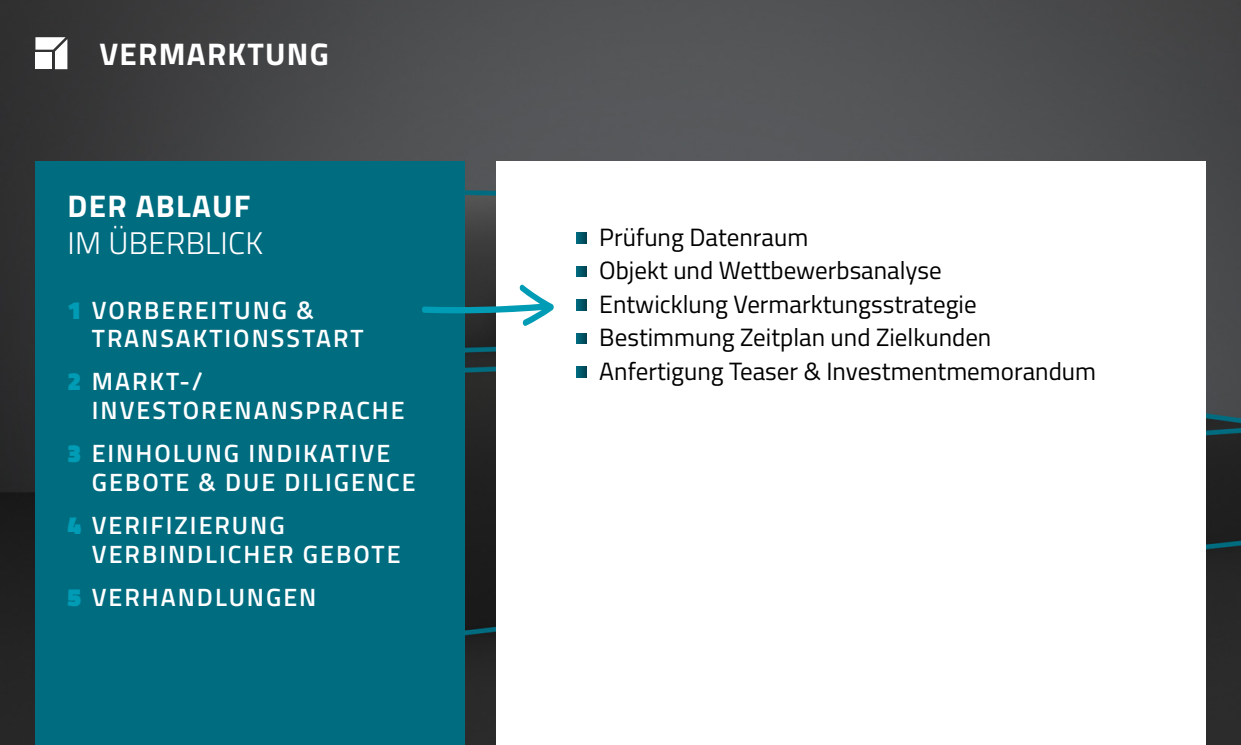
<style>
.page{position:relative;width:1241px;height:745px;background:#fff}
.page>*{position:absolute;margin:0;border:0;box-sizing:border-box;transform-origin:0 0}
.t1{font:700 31.25px "Titillium";letter-spacing:.04em;color:#fff}
.t2{font:300 31.25px "Titillium";letter-spacing:.01em;color:#fff}
.t3{font:25px/33.5px "Titillium";color:#000}
.t4{font:600 25px/28.8px "Titillium";letter-spacing:.08em;color:#fff}
.s1{font-weight:900;color:#009bb4}
</style>
<div class="page">
<img style="left:0;top:0;width:1240px;height:744px">
<svg style="left:35px;top:37px;width:32px;height:32px"></svg>
<div style="left:35px;top:52px;width:17px;height:17px;background:#fff"></div>
<div style="left:35px;top:161px;width:429px;height:583px;background:#006c80"></div>
<div style="left:496px;top:161px;width:709px;height:583px;background:#fff"></div>
<svg style="left:422px;top:284px;width:131px;height:42px"></svg>
<svg style="left:576px;top:232px;width:10px;height:11px"></svg>
<svg style="left:576px;top:266px;width:10px;height:10px"></svg>
<svg style="left:576px;top:299px;width:10px;height:11px"></svg>
<svg style="left:576px;top:333px;width:10px;height:11px"></svg>
<svg style="left:576px;top:366px;width:10px;height:11px"></svg>
<p class="t1" style="left:99px;top:30px;width:231px">VERMARKTUNG</p>
<p class="t1" style="left:68px;top:182px;width:184px">DER ABLAUF</p>
<p class="t2" style="left:68px;top:220px;width:197px">IM ÜBERBLICK</p>
<p class="t3" style="left:599px;top:219px;width:498px">Prüfung Datenraum<br>Objekt und Wettbewerbsanalyse<br>Entwicklung Vermarktungsstrategie Bestimmung Zeitplan und Zielkunden Anfertigung Teaser &amp; Investmentmemorandum</p>
<p class="t4" style="left:92px;top:294px;width:273px;text-indent:-25px"><span class="s1">1</span> VORBEREITUNG &amp;<br>TRANSAKTIONSSTART</p>
<p class="t4" style="left:92px;top:365px;width:314px;text-indent:-25px"><span class="s1">2</span> MARKT-/<br>INVESTORENANSPRACHE</p>
<p class="t4" style="left:92px;top:437px;width:325px;text-indent:-25px"><span class="s1">3</span> EINHOLUNG INDIKATIVE<br>GEBOTE &amp; DUE DILIGENCE</p>
<p class="t4" style="left:92px;top:509px;width:310px;text-indent:-25px"><span class="s1">4</span> VERIFIZIERUNG<br>VERBINDLICHER GEBOTE</p>
<p class="t4" style="left:67px;top:580px;width:250px"><span class="s1">5</span> VERHANDLUNGEN</p>
</div>
